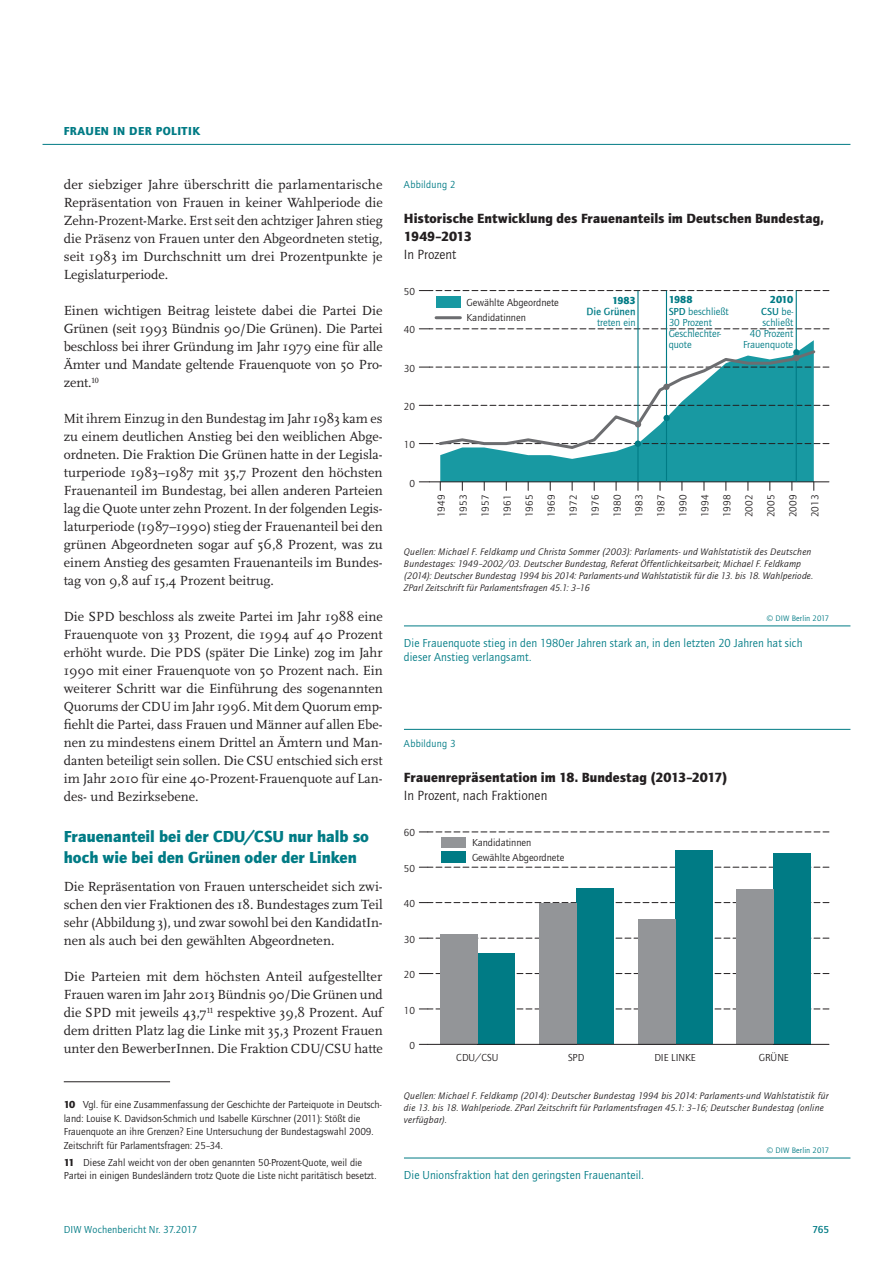
<style>
.page{position:relative;width:893px;height:1263px;background:#fff}
.page>*{position:absolute;margin:0;border:0;box-sizing:border-box;transform-origin:0 0}
.t1{font:900 16.5px/21px "Quay Sans ITC Std";color:#007b85}
.t2{font:13.8px/18px "Scala Pro";color:#231f20;text-align:justify}
.t3{font:900 13.8px/18px "Quay Sans ITC Std";letter-spacing:.005em;color:#231f20}
.t4{font:13.8px "Quay Sans ITC Std";letter-spacing:.005em;color:#231f20}
.t5{font:12px/13.5px "Quay Sans ITC Std";letter-spacing:.01em;color:#007b85}
.t6{font:900 12px "Quay Sans ITC Std";color:#007b85}
.t7{font:10.5px/21.9px "Quay Sans ITC Std";color:#231f20}
.t8{font:10.5px/11.2px "Quay Sans ITC Std";color:#007b85}
.t9{font:10.5px "Quay Sans ITC Std";letter-spacing:.025em;color:#007b85}
.t10{font:500 10.5px "ITC Quay Sans";color:#007b85}
.t11{font:900 10.5px "Quay Sans ITC Std";color:#007b85}
.t12{font:500 10.5px "Quay Sans ITC Std";color:#007b85}
.t13{font:italic 9.75px/12px "Quay Sans ITC Std";letter-spacing:.02em;color:#231f20}
.t14{font:8.25px "Quay Sans ITC Std";letter-spacing:.01em;color:#007b85}
.s1{font-weight:900}
.s2{font-weight:500}
</style>
<div class="page">
<hr style="left:43px;top:144px;width:807px;height:1px;background:#007b85">
<hr style="left:64px;top:1081px;width:106px;height:1px;background:#231f20">
<hr style="left:404px;top:625px;width:446px;height:1px;background:#007b85">
<svg style="left:440px;top:340px;width:374px;height:142px;fill:#1899a2"></svg>
<svg style="left:419px;top:329px;width:410px;height:1px"></svg>
<svg style="left:419px;top:290px;width:410px;height:1px"></svg>
<div style="left:436px;top:297px;width:24px;height:11px;background:#1899a2"></div>
<hr style="left:436px;top:316px;width:24px;height:3px;background:#6c6d70">
<hr style="left:429px;top:482px;width:400px;height:1px;background:#231f20">
<hr style="left:637px;top:291px;width:1px;height:191px;background:#007b85">
<hr style="left:666px;top:291px;width:1px;height:191px;background:#007b85">
<hr style="left:796px;top:291px;width:1px;height:191px;background:#007b85">
<svg style="left:419px;top:348px;width:410px;height:103px"></svg>
<hr style="left:404px;top:729px;width:446px;height:1px;background:#007b85">
<hr style="left:404px;top:1157px;width:446px;height:1px;background:#007b85">
<svg style="left:419px;top:1009px;width:410px;height:1px"></svg>
<svg style="left:419px;top:973px;width:410px;height:1px"></svg>
<svg style="left:419px;top:938px;width:410px;height:1px"></svg>
<svg style="left:419px;top:902px;width:410px;height:1px"></svg>
<svg style="left:419px;top:867px;width:410px;height:1px"></svg>
<svg style="left:419px;top:832px;width:410px;height:1px"></svg>
<div style="left:477px;top:953px;width:37px;height:91px;background:#007b85"></div>
<div style="left:576px;top:888px;width:37px;height:156px;background:#007b85"></div>
<div style="left:675px;top:850px;width:37px;height:194px;background:#007b85"></div>
<div style="left:774px;top:853px;width:37px;height:191px;background:#007b85"></div>
<div style="left:440px;top:934px;width:37px;height:110px;background:#939598"></div>
<div style="left:539px;top:903px;width:37px;height:141px;background:#939598"></div>
<div style="left:638px;top:919px;width:37px;height:125px;background:#939598"></div>
<div style="left:737px;top:889px;width:37px;height:155px;background:#939598"></div>
<div style="left:441px;top:836px;width:25px;height:11px;background:#939598"></div>
<div style="left:441px;top:852px;width:25px;height:11px;background:#007b85"></div>
<hr style="left:428px;top:1044px;width:401px;height:1px;background:#231f20">
<p class="t6" style="left:64px;top:123px;width:15px">Frauen</p>
<p class="t6" style="left:113px;top:123px;width:25px">in der</p>
<p class="t6" style="left:156px;top:123px;width:15px">Politik</p>
<p class="t2" style="left:64px;top:175px;width:321px">der siebziger Jahre überschritt die parlamentarische Repräsentation von Frauen in keiner Wahlperiode die Zehn-Prozent-Marke. Erst seit den achtziger Jahren stieg die Präsenz von Frauen unter den Abgeordneten stetig, seit 1983 im Durchschnitt um drei Prozentpunkte je Legislaturperiode.</p>
<p class="t2" style="left:64px;top:301px;width:320px">Einen wichtigen Beitrag leistete dabei die Partei Die Grünen (seit 1993 Bündnis 90/Die Grünen). Die Partei beschloss bei ihrer Gründung im Jahr 1979 eine für alle Ämter und Mandate geltende Frauenquote von 50 Pro&shy;zent.<sup>10</sup></p>
<p class="t2" style="left:64px;top:409px;width:321px">Mit ihrem Einzug in den Bundestag im Jahr 1983 kam es zu einem deutlichen Anstieg bei den weiblichen Abge&shy;ordneten. Die Fraktion Die Grünen hatte in der Legisla&shy;turperiode 1983–1987 mit 35,7 Prozent den höchsten Frauenanteil im Bundestag, bei allen anderen Parteien lag die Quote unter zehn Prozent. In der folgenden Legis&shy;laturperiode (1987–1990) stieg der Frauenanteil bei den grünen Abgeordneten sogar auf 56,8 Prozent, was zu einem Anstieg des gesamten Frauenanteils im Bundes&shy;tag von 9,8 auf 15,4 Prozent beitrug.</p>
<p class="t2" style="left:64px;top:607px;width:321px">Die SPD beschloss als zweite Partei im Jahr 1988 eine Frauenquote von 33 Prozent, die 1994 auf 40 Prozent erhöht wurde. Die PDS (später Die Linke) zog im Jahr 1990 mit einer Frauenquote von 50 Prozent nach. Ein weiterer Schritt war die Einführung des sogenannten Quorums der CDU im Jahr 1996. Mit dem Quorum emp&shy;fiehlt die Partei, dass Frauen und Männer auf allen Ebe&shy;nen zu mindestens einem Drittel an Ämtern und Man&shy;danten beteiligt sein sollen. Die CSU entschied sich erst im Jahr 2010 für eine 40-Prozent-Frauenquote auf Lan&shy;des- und Bezirksebene.</p>
<p class="t1" style="left:64px;top:825px;width:307px">Frauenanteil bei der CDU/CSU nur halb so hoch wie bei den Grünen oder der Linken</p>
<p class="t2" style="left:64px;top:877px;width:320px">Die Repräsentation von Frauen unterscheidet sich zwi&shy;schen den vier Fraktionen des 18. Bundestages zum Teil sehr (Abbildung 3), und zwar sowohl bei den KandidatIn&shy;nen als auch bei den gewählten Abgeordneten.</p>
<p class="t2" style="left:64px;top:967px;width:321px">Die Parteien mit dem höchsten Anteil aufgestellter Frauen waren im Jahr 2013 Bündnis 90/Die Grünen und die SPD mit jeweils 43,7<sup>11</sup> respektive 39,8 Prozent. Auf dem dritten Platz lag die Linke mit 35,3 Prozent Frauen unter den BewerberInnen. Die Fraktion CDU/CSU hatte</p>
<p class="t7" style="left:64px;top:1098px;width:319px;line-height:13.5px"><span class="s1">10</span> Vgl. für eine Zusammenfassung der Geschichte der Parteiquote in Deutsch&shy;land: Louise K. Davidson-Schmich und Isabelle Kürschner (2011): Stößt die Frauenquote an ihre Grenzen? Eine Untersuchung der Bundestagswahl 2009.<br>Zeitschrift für Parlamentsfragen: 25–34.</p>
<p class="t7" style="left:64px;top:1155px;width:314px;line-height:13.5px"><span class="s1">11</span> Diese Zahl weicht von der oben genannten 50-Prozent-Quote, weil die<br>Partei in einigen Bundesländern trotz Quote die Liste nicht paritätisch besetzt.</p>
<p class="t9" style="left:404px;top:178px;width:53px">Abbildung 2</p>
<p class="t3" style="left:404px;top:209px;width:421px">Historische Entwicklung des Frauenanteils im Deutschen Bundestag,<br>1949–2013</p>
<p class="t4" style="left:404px;top:246px;width:54px">In Prozent</p>
<p class="t7" style="left:404px;top:281px;width:13px">50</p>
<p class="t7" style="left:404px;top:319px;width:13px">40</p>
<p class="t7" style="left:404px;top:357px;width:13px">30</p>
<p class="t7" style="left:404px;top:395px;width:13px">20</p>
<p class="t7" style="left:404px;top:434px;width:13px">10</p>
<p class="t7" style="left:409px;top:472px;width:7px">0</p>
<p class="t7" style="left:466px;top:295px;width:94px;line-height:15.5px">Gewählte Abgeordnete<br>Kandidatinnen</p>
<p class="t11" style="left:612px;top:293px;width:25px">1983</p>
<p class="t10" style="left:586px;top:305px;width:51px">Die Grünen</p>
<p class="t8" style="left:597px;top:317px;width:40px">treten ein</p>
<p class="t8" style="left:669px;top:294px;width:61px"><span class="s1">1988<br></span><span class="s2">SPD</span> beschließt<br>30 Prozent<br>Geschlechter&shy;quote</p>
<p class="t8" style="left:743px;top:294px;width:52px;text-align:right"><span class="s1">2010<br></span><span class="s2">CSU</span> be&shy;schließt<br>40 Prozent<br>Frauenquote</p>
<p class="t7" style="left:430px;top:517px;width:24px;text-align:justify;rotate:-90deg">1949<br>1953<br>1957<br>1961<br>1965<br>1969<br>1972<br>1976<br>1980<br>1983<br>1987<br>1990<br>1994<br>1998<br>2002<br>2005<br>2009<br>2013</p>
<p class="t13" style="left:404px;top:545px;width:411px">Quellen: Michael F. Feldkamp und Christa Sommer (2003): Parlaments- und Wahlstatistik des Deutschen Bundestages: 1949–2002/03. Deutscher Bundestag, Referat Öffentlichkeitsarbeit; Michael F. Feldkamp (2014): Deutscher Bundestag 1994 bis 2014: Parlaments-und Wahlstatistik für die 13. bis 18. Wahlperiode.<br>ZParl Zeitschrift für Parlamentsfragen 45.1: 3–16</p>
<p class="t14" style="left:767px;top:614px;width:64px">© DIW Berlin 2017</p>
<p class="t5" style="left:404px;top:636px;width:400px">Die Frauenquote stieg in den 1980er Jahren stark an, in den letzten 20 Jahren hat sich dieser Anstieg verlangsamt.</p>
<p class="t9" style="left:404px;top:737px;width:53px">Abbildung 3</p>
<p class="t3" style="left:404px;top:768px;width:325px">Frauenrepräsentation im 18. Bundestag (2013–2017)</p>
<p class="t4" style="left:404px;top:787px;width:145px">In Prozent, nach Fraktionen</p>
<p class="t7" style="left:404px;top:822px;width:13px">60</p>
<p class="t7" style="left:404px;top:857px;width:13px">50</p>
<p class="t7" style="left:404px;top:893px;width:13px">40</p>
<p class="t7" style="left:404px;top:928px;width:13px">30</p>
<p class="t7" style="left:404px;top:964px;width:13px">20</p>
<p class="t7" style="left:404px;top:999px;width:13px">10</p>
<p class="t7" style="left:409px;top:1034px;width:7px">0</p>
<p class="t7" style="left:472px;top:834px;width:94px;line-height:15.3px">Kandidatinnen<br>Gewählte Abgeordnete</p>
<p class="t7" style="left:456px;top:1046px;width:44px">CDU/CSU</p>
<p class="t7" style="left:568px;top:1046px;width:18px">SPD</p>
<p class="t7" style="left:654px;top:1046px;width:43px">DIE LINKE</p>
<p class="t7" style="left:759px;top:1046px;width:32px">GRÜNE</p>
<p class="t13" style="left:404px;top:1089px;width:426px">Quellen: Michael F. Feldkamp (2014): Deutscher Bundestag 1994 bis 2014: Parlaments-und Wahlstatistik für die 13. bis 18. Wahlperiode. ZParl Zeitschrift für Parlamentsfragen 45.1: 3–16; Deutscher Bundestag (online verfügbar).</p>
<p class="t14" style="left:767px;top:1146px;width:64px">© DIW Berlin 2017</p>
<p class="t5" style="left:404px;top:1168px;width:241px">Die Unionsfraktion hat den geringsten Frauenanteil.</p>
<p class="t8" style="left:64px;top:1224px;width:135px">DIW Wochenbericht Nr. 37.2017</p>
<p class="t12" style="left:812px;top:1223px;width:18px">765</p>
</div>
